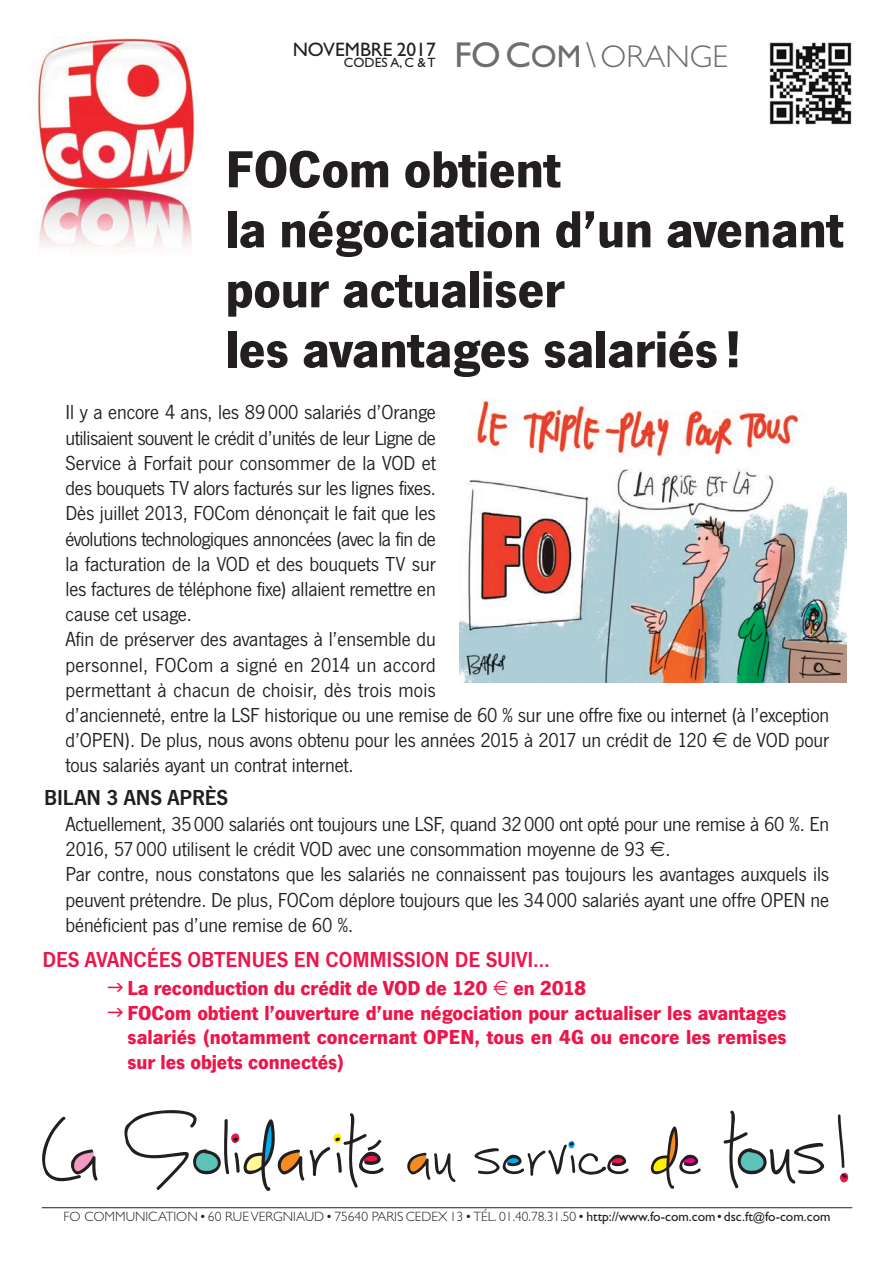
<style>
.page{position:relative;width:893px;height:1263px;background:#fff}
.page>*{position:absolute;margin:0;border:0;box-sizing:border-box;transform-origin:0 0}
.t1{font:69px "Joy Like Sunshine Through My Windowpane";color:#231f20}
.t2{font:700 54px/60px "News Gothic T";letter-spacing:-.005em;color:#231f20}
.t3{font:300 31.5px "Gill Sans";color:#6c6d70}
.t4{font:600 22.5px "News Gothic T";letter-spacing:-.005em;color:#ed164b}
.t5{font:600 22.5px "News Gothic T";letter-spacing:-.005em;color:#231f20}
.t6{font:21px/25.2px "News Gothic T";letter-spacing:-.005em;color:#231f20}
.t7{font:700 21px/25.7px "News Gothic T";letter-spacing:-.005em;color:#ed164b}
.t8{font:19.5px "Gill Sans";color:#231f20}
.t9{font:300 13.5px "Gill Sans";color:#231f20}
.t10{font:13.5px "Gill Sans";color:#231f20}
.s1{font-weight:400;font-size:36px}
.s2{font-weight:400}
.s3{font-size:36px}
.s4{font-size:60px}
.s5{font-size:72px}
.s6{font-weight:400;font-size:12px}
</style>
<div class="page">
<img style="left:36px;top:36px;width:159px;height:212px">
<hr style="left:42px;top:1207px;width:810px;height:1px;background:#231f20">
<img style="left:769px;top:42px;width:83px;height:83px">
<svg style="left:333px;top:1133px;width:9px;height:11px"></svg>
<svg style="left:568px;top:1141px;width:7px;height:8px"></svg>
<svg style="left:840px;top:1172px;width:9px;height:11px"></svg>
<svg style="left:652px;top:1129px;width:24px;height:44px"></svg>
<svg style="left:506px;top:1156px;width:14px;height:9px"></svg>
<svg style="left:611px;top:1156px;width:14px;height:9px"></svg>
<svg style="left:683px;top:1156px;width:14px;height:9px"></svg>
<svg style="left:195px;top:1150px;width:24px;height:23px"></svg>
<svg style="left:231px;top:1119px;width:69px;height:54px"></svg>
<svg style="left:72px;top:1151px;width:22px;height:22px"></svg>
<svg style="left:408px;top:1155px;width:19px;height:18px"></svg>
<svg style="left:739px;top:1151px;width:27px;height:22px"></svg>
<svg style="left:363px;top:1139px;width:19px;height:25px"></svg>
<img style="left:460px;top:400px;width:386px;height:282px">
<p class="t8" style="left:293px;top:38px;width:145px">NOVEMBRE 2017</p>
<p class="t10" style="left:344px;top:55px;width:93px">CODES A, C &amp; T</p>
<h3 class="t3" style="left:454px;top:38px;width:275px"><span class="s1">FOC</span><span class="s2">OM</span><span class="s3">\</span> ORANGE</h3>
<h2 class="t2" style="left:226px;top:139px;width:620px">FOCom obtient<br>la négociation d’un avenant pour actualiser<br>les avantages salariés!</h2>
<p class="t6" style="left:66px;top:400px;width:765px">Il y a encore 4 ans, les 89000 salariés d’Orange<br>utilisaient souvent le crédit d’unités de leur Ligne de<br>Service à Forfait pour consommer de la VOD et<br>des bouquets TV alors facturés sur les lignes fixes.<br>Dès juillet 2013, FOCom dénonçait le fait que les<br>évolutions technologiques annoncées (avec la fin de<br>la facturation de la VOD et des bouquets TV sur<br>les factures de téléphone fixe) allaient remettre en<br>cause cet usage.<br>Afin de préserver des avantages à l’ensemble du<br>personnel, FOCom a signé en 2014 un accord<br>permettant à chacun de choisir, dès trois mois<br>d’ancienneté, entre la LSF historique ou une remise de 60 % sur une offre fixe ou internet (à l’exception d’OPEN). De plus, nous avons obtenu pour les années 2015 à 2017 un crédit de 120 de VOD pour tous salariés ayant un contrat internet.</p>
<p class="t5" style="left:44px;top:784px;width:185px">BILAN 3 ANS APRÈS</p>
<p class="t6" style="left:66px;top:811px;width:765px">Actuellement, 35000 salariés ont toujours une LSF, quand 32000 ont opté pour une remise à 60 %. En 2016, 57000 utilisent le crédit VOD avec une consommation moyenne de 93 .<br>Par contre, nous constatons que les salariés ne connaissent pas toujours les avantages auxquels ils peuvent prétendre. De plus, FOCom déplore toujours que les 34000 salariés ayant une offre OPEN ne bénéficient pas d’une remise de 60 %.</p>
<p class="t4" style="left:43px;top:946px;width:509px">DES AVANCÉES OBTENUES EN COMMISSION DE SUIVI…</p>
<p class="t7" style="left:128px;top:975px;width:661px">La reconduction du crédit de VOD de 120 en 2018<br>FOCom obtient l’ouverture d’une négociation pour actualiser les avantages</p>
<p class="t7" style="left:128px;top:1024px;width:661px;line-height:25.2px">salariés (notamment concernant OPEN, tous en 4G ou encore les remises sur les objets connectés)</p>
<h1 class="t1" style="left:41px;top:1110px;width:811px">La Solidarite <span class="s4">au service de</span> <span class="s5">tous</span><span class="s4">!</span></h1>
<p class="t9" style="left:64px;top:1208px;width:768px">FO COMMUNICATION•60 RUE VERGNIAUD•75640 PARIS CEDEX 13•TÉL. 01.40.78.31.50• <span class="s2">http://www.fo-com.com•dsc.ft</span><span class="s6">@</span><span class="s2">fo-com.com</span></p>
</div>
